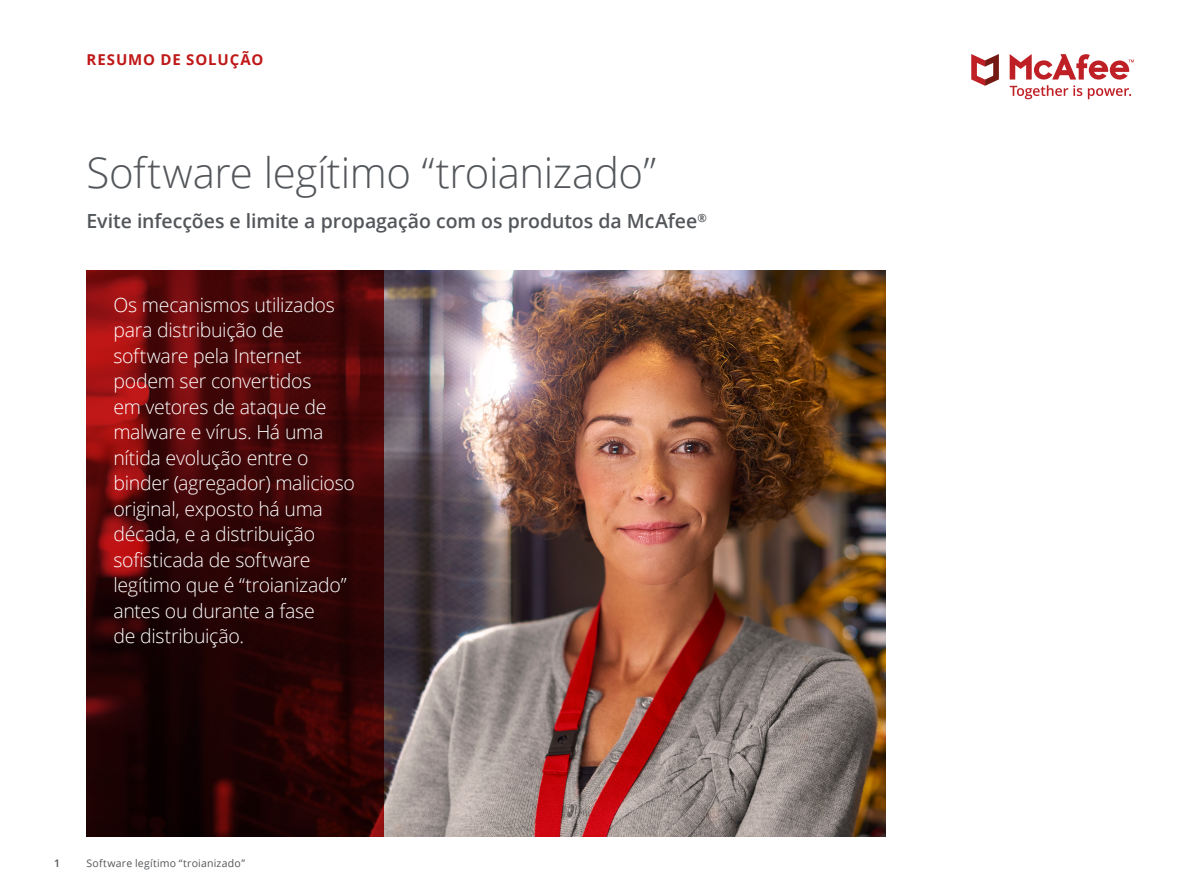
<style>
.page{position:relative;width:1188px;height:891px;background:#fff}
.page>*{position:absolute;margin:0;border:0;box-sizing:border-box;transform-origin:0 0}
.t1{font:300 42px "Open Sans";letter-spacing:-.01em;color:#53565a}
.t2{font:300 19.5px/25.5px "Open Sans";letter-spacing:-.015em;color:#fff}
.t3{font:600 19.5px "Open Sans";letter-spacing:-.005em;color:#53565a}
.t4{font:700 15px "Open Sans";letter-spacing:.06em;color:#c01818}
.t5{font:10.5px "Open Sans";letter-spacing:.02em;color:#53565a}
.t6{font:600 10.5px "Open Sans";color:#53565a}
</style>
<div class="page">
<svg style="left:971px;top:54px;width:28px;height:32px"></svg>
<svg style="left:1010px;top:54px;width:124px;height:45px"></svg>
<img style="left:383px;top:270px;width:503px;height:567px">
<svg style="left:86px;top:270px;width:297px;height:567px;background:#3d0606"></svg>
<p class="t4" style="left:86px;top:49px;width:179px">RESUMO DE SOLUÇÃO</p>
<h1 class="t1" style="left:86px;top:144px;width:571px">Software legítimo “troianizado”</h1>
<p class="t3" style="left:86px;top:208px;width:622px">Evite infecções e limite a propagação com os produtos da McAfee<sup>®</sup></p>
<p class="t2" style="left:113px;top:292px;width:243px">Os mecanismos utilizados para distribuição de software pela Internet podem ser convertidos<br>em vetores de ataque de malware e vírus. Há uma nítida evolução entre o binder (agregador) malicioso original, exposto há uma década, e a distribuição sofisticada de software legítimo que é “troianizado” antes ou durante a fase<br>de distribuição.</p>
<p class="t6" style="left:54px;top:856px;width:7px">1</p>
<p class="t5" style="left:86px;top:856px;width:160px">Software legítimo “troianizado”</p>
</div>
